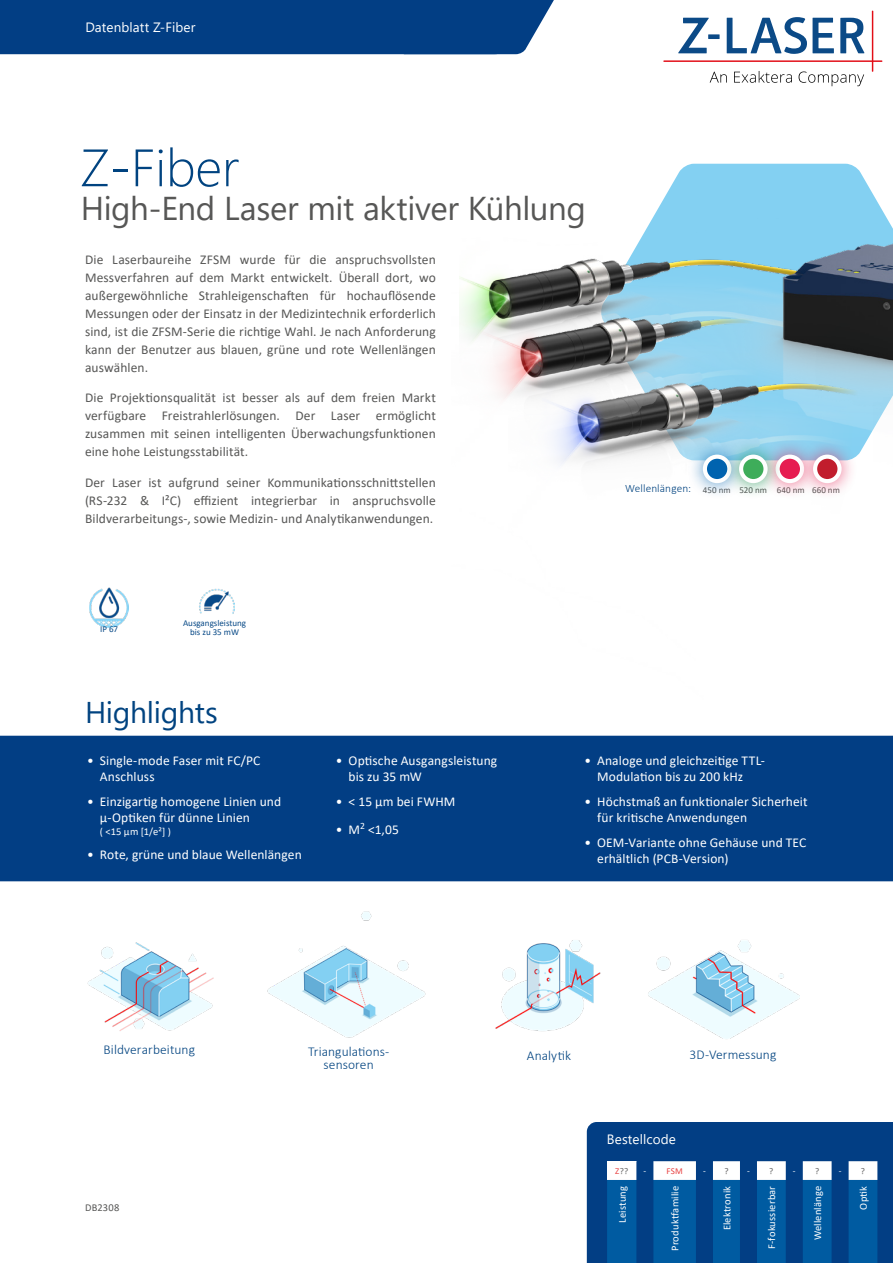
<style>
.page{position:relative;width:893px;height:1263px;background:#fff}
.page>*{position:absolute;margin:0;border:0;box-sizing:border-box;transform-origin:0 0}
.t1{font:300 52.5px "Segoe UI";color:#004380}
.t2{font:33px "Segoe UI";letter-spacing:-.01em;color:#575756}
.t3{font:30px "Segoe UI";letter-spacing:-.01em;color:#004380}
.t4{font:13.5px/18px "Calibri";letter-spacing:.005em;color:#575756;text-align:justify}
.t5{font:13.5px/16.2px "Calibri";letter-spacing:.005em;color:#fff}
.t6{font:300 13.5px "Calibri";letter-spacing:.005em;color:#004380}
.t7{font:13.5px "Segoe UI";letter-spacing:.01em;color:#fff}
.t8{font:10.5px "Calibri";letter-spacing:.015em;color:#fff}
.t9{font:10.5px "Calibri";letter-spacing:.015em;color:#575756}
.t10{font:9px "Calibri";color:#575756}
.t11{font:9px "Calibri";color:#094a87}
.t12{font:9px "Calibri";color:#fff}
.t13{font:9px "Calibri";color:#e84242}
.t14{font:9px "Calibri";color:#646363}
.s1{font-weight:300;font-size:11.25px;color:#004380}
.s2{color:#e84242}
.s3{color:#fff}
.s4{color:#646363}
</style>
<div class="page">
<div style="left:0;top:0;width:459px;height:55px;background:#023e84"></div>
<div style="left:0;top:736px;width:893px;height:145px;background:#023e84"></div>
<svg style="left:587px;top:1122px;width:306px;height:141px;background:#165898"></svg>
<img style="left:87px;top:942px;width:127px;height:89px">
<img style="left:495px;top:940px;width:106px;height:92px">
<img style="left:267px;top:911px;width:159px;height:127px">
<img style="left:648px;top:940px;width:152px;height:99px">
<img style="left:199px;top:588px;width:35px;height:26px">
<img style="left:89px;top:588px;width:39px;height:39px">
<img style="left:459px;top:0;width:424px;height:286px">
<img style="left:509px;top:89px;width:384px;height:197px">
<img style="left:459px;top:286px;width:434px;height:178px">
<div style="left:687px;top:439px;width:60px;height:60px;background:#0063af;opacity:.7"></div>
<div style="left:705px;top:457px;width:24px;height:24px;background:#0063af;border-radius:50%"></div>
<div style="left:703px;top:455px;width:28px;height:28px;border:4px solid #fff;border-radius:50%"></div>
<div style="left:760px;top:439px;width:60px;height:60px;background:#e61d51;opacity:.7"></div>
<div style="left:778px;top:457px;width:24px;height:24px;background:#e61d51;border-radius:50%"></div>
<div style="left:775px;top:455px;width:29px;height:28px;border:4px solid #fff;border-radius:50%"></div>
<div style="left:723px;top:439px;width:61px;height:60px;background:#00833c;opacity:.7"></div>
<div style="left:741px;top:457px;width:24px;height:24px;background:#3ead5a;border-radius:50%"></div>
<div style="left:739px;top:455px;width:29px;height:28px;border:4px solid #fff;border-radius:50%"></div>
<div style="left:797px;top:439px;width:61px;height:60px;background:#e61d51;opacity:.7"></div>
<div style="left:815px;top:457px;width:24px;height:24px;background:#c11d2d;border-radius:50%"></div>
<div style="left:813px;top:455px;width:29px;height:28px;border:4px solid #fff;border-radius:50%"></div>
<p class="t7" style="left:85px;top:15px;width:112px">Datenblatt Z-Fiber</p>
<h1 class="t1" style="left:80px;top:118px;width:161px">Z-Fiber</h1>
<h2 class="t2" style="left:81px;top:177px;width:507px">High-End Laser mit aktiver Kühlung</h2>
<p class="t4" style="left:85px;top:250px;width:352px">Die Laserbaureihe ZFSM wurde für die anspruchsvollsten Messverfahren auf dem Markt entwickelt. Überall dort, wo außergewöhnliche Strahleigenschaften für hochauflösende Messungen oder der Einsatz in der Medizintechnik erforderlich sind, ist die ZFSM-Serie die richtige Wahl. Je nach Anforderung kann der Benutzer aus blauen, grüne und rote Wellenlängen auswählen.</p>
<p class="t4" style="left:85px;top:388px;width:352px">Die Projektionsqualität ist besser als auf dem freien Markt verfügbare Freistrahlerlösungen. Der Laser ermöglicht zusammen mit seinen intelligenten Überwachungsfunktionen eine hohe Leistungsstabilität.</p>
<p class="t4" style="left:85px;top:473px;width:352px">Der Laser ist aufgrund seiner Kommunikationsschnittstellen (RS‑232 &amp; I²C) effizient integrierbar in anspruchsvolle Bildverarbeitungs-, sowie Medizin- und Analytikanwendungen.</p>
<p class="t11" style="left:183px;top:617px;width:65px">Ausgangsleistung</p>
<p class="t11" style="left:100px;top:623px;width:20px">IP 67</p>
<p class="t11" style="left:190px;top:626px;width:50px">bis zu 35 mW</p>
<p class="t10" style="left:625px;top:483px;width:216px"><span class="s1">Wellenlängen:</span> 450 nm 520 nm 640 nm 660 nm</p>
<h3 class="t3" style="left:85px;top:684px;width:134px">Highlights</h3>
<p class="t5" style="left:100px;top:752px;width:162px;text-indent:-13px">• Single-mode Faser mit FC/PC<br>Anschluss</p>
<p class="t5" style="left:100px;top:793px;width:183px;text-indent:-13px">• Einzigartig homogene Linien und μ-Optiken für dünne Linien</p>
<p class="t8" style="left:100px;top:824px;width:73px">( &lt;15 µm [1/e²] )</p>
<p class="t5" style="left:87px;top:846px;width:216px">• Rote, grüne und blaue Wellenlängen</p>
<p class="t5" style="left:349px;top:752px;width:150px;text-indent:-13px">• Optische Ausgangsleistung bis zu 35 mW</p>
<p class="t5" style="left:336px;top:793px;width:121px">• &lt; 15 µm bei FWHM</p>
<p class="t5" style="left:336px;top:821px;width:65px">• M<sup>2</sup> &lt;1,05</p>
<p class="t5" style="left:597px;top:752px;width:169px;text-indent:-13px">• Analoge und gleichzeitige TTL-<br>Modulation bis zu 200 kHz</p>
<p class="t5" style="left:597px;top:793px;width:212px;text-indent:-13px">• Höchstmaß an funktionaler Sicherheit für kritische Anwendungen</p>
<p class="t5" style="left:597px;top:834px;width:211px;text-indent:-13px">• OEM-Variante ohne Gehäuse und TEC erhältlich (PCB-Version)</p>
<p class="t6" style="left:104px;top:1041px;width:93px">Bildverarbeitung</p>
<p class="t6" style="left:308px;top:1043px;width:83px">Triangulations-</p>
<p class="t6" style="left:690px;top:1046px;width:88px">3D-Vermessung</p>
<p class="t6" style="left:324px;top:1056px;width:52px">sensoren</p>
<p class="t6" style="left:527px;top:1047px;width:46px">Analytik</p>
<p class="t9" style="left:85px;top:1200px;width:36px">DB2308</p>
<p class="t7" style="left:607px;top:1126px;width:71px">Bestellcode</p>
<p class="t14" style="left:615px;top:1165px;width:14px"><span class="s2">Z</span>??</p>
<p class="t13" style="left:643px;top:1165px;width:41px"><span class="s3">-</span> FSM</p>
<p class="t12" style="left:703px;top:1165px;width:27px">- <span class="s4">?</span></p>
<p class="t12" style="left:747px;top:1165px;width:28px">- <span class="s4">?</span></p>
<p class="t12" style="left:793px;top:1165px;width:28px">- <span class="s4">?</span></p>
<p class="t12" style="left:839px;top:1165px;width:28px">- <span class="s4">?</span></p>
<p class="t8" style="left:615px;top:1223px;width:38px;rotate:-90deg">Leistung</p>
<p class="t8" style="left:668px;top:1251px;width:66px;rotate:-90deg">Produktfamilie</p>
<p class="t8" style="left:720px;top:1230px;width:46px;rotate:-90deg">Elektronik</p>
<p class="t8" style="left:764px;top:1249px;width:64px;rotate:-90deg">F-fokussierbar</p>
<p class="t8" style="left:810px;top:1240px;width:56px;rotate:-90deg">Wellenlänge</p>
<p class="t8" style="left:856px;top:1209px;width:25px;rotate:-90deg">Optik</p>
</div>
